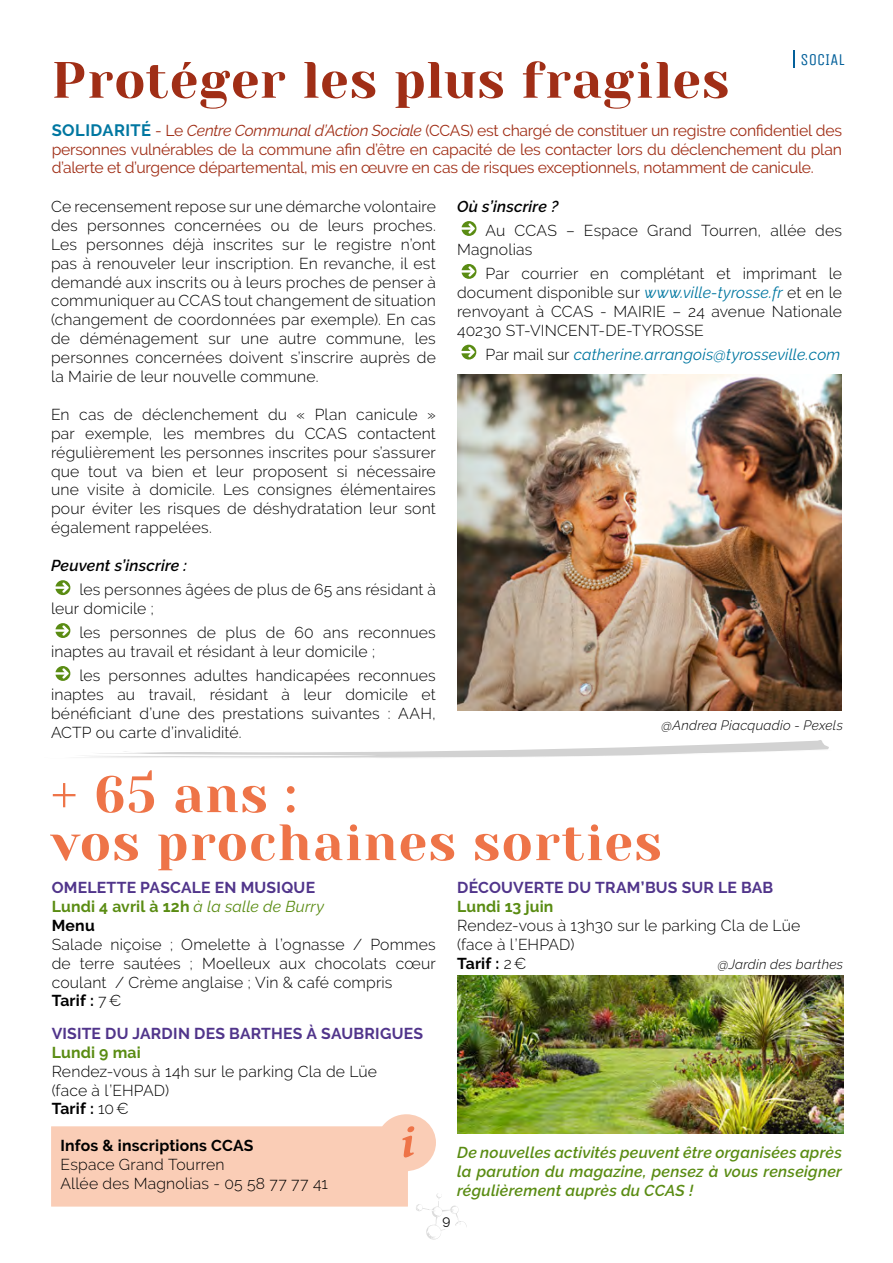
<style>
.page{position:relative;width:893px;height:1263px;background:#fff}
.page>*{position:absolute;margin:0;border:0;box-sizing:border-box;transform-origin:0 0}
.t1{font:51px/48px "Yeseva One";letter-spacing:.025em;color:#ee7448}
.t2{font:51px "Yeseva One";letter-spacing:.015em;color:#a02e16}
.t3{font:16.5px "Unica One";color:#03609a}
.t4{font:300 15.75px/18.9px "Raleway";letter-spacing:.01em;color:#000}
.t5{font:15.75px/18.9px "Raleway";letter-spacing:-.015em;color:#a02e16;text-align:justify}
.t6{font:700 15.75px/18.9px "Raleway";letter-spacing:.015em;color:#51358b}
.t7{font:italic 600 15.75px/18.9px "Raleway";letter-spacing:.015em;color:#5a8c13;text-align:justify}
.t8{font:italic 15.75px "Raleway";letter-spacing:.01em;color:#0077a1}
.t9{font:italic 600 15.75px "Raleway";letter-spacing:.015em;color:#000}
.t10{font:700 15.75px "Raleway";letter-spacing:.01em;color:#000}
.t11{font:700 15.75px "Raleway";letter-spacing:.015em;color:#5a8c13}
.t12{font:italic 300 13.5px "Raleway";letter-spacing:.02em;color:#000}
.t13{font:13.5px "Raleway";color:#000}
.s1{font-weight:700;font-size:16.5px;color:#0077a1}
.s2{font-style:italic}
.s3{font-weight:400;font-style:italic;color:#0077a1}
.s4{font-weight:300;font-style:normal;color:#000}
.s5{font-weight:700}
.s6{color:#5a8c13}
.s7{font-weight:400;font-style:italic;color:#5a8c13}
.s8{color:#000}
</style>
<div class="page">
<svg style="left:56px;top:580px;width:14px;height:15px"></svg>
<svg style="left:56px;top:623px;width:14px;height:15px"></svg>
<svg style="left:56px;top:666px;width:14px;height:15px"></svg>
<svg style="left:462px;top:221px;width:14px;height:15px"></svg>
<svg style="left:462px;top:264px;width:14px;height:15px"></svg>
<svg style="left:461px;top:345px;width:15px;height:15px"></svg>
<img style="left:457px;top:975px;width:386px;height:158px">
<img style="left:457px;top:374px;width:385px;height:336px">
<svg style="left:793px;top:50px;width:2px;height:17px"></svg>
<svg style="left:51px;top:1110px;width:416px;height:130px"></svg>
<svg style="left:90px;top:740px;width:739px;height:18px"></svg>
<h1 class="t2" style="left:52px;top:43px;width:679px">Protéger les plus fragiles</h1>
<p class="t3" style="left:801px;top:49px;width:45px">SOCIAL</p>
<p class="t5" style="left:52px;top:121px;width:792px"><span class="s1">SOLIDARITÉ</span> - Le <span class="s2">Centre Communal d’Action Sociale</span> (CCAS) est chargé de constituer un registre confidentiel des personnes vulnérables de la commune afin d’être en capacité de les contacter lors du déclenchement du plan d’alerte et d’urgence départemental, mis en œuvre en cas de risques exceptionnels, notamment de canicule.</p>
<p class="t4" style="left:51px;top:197px;width:386px;text-align:justify">Ce recensement repose sur une démarche volontaire des personnes concernées ou de leurs proches.<br>Les personnes déjà inscrites sur le registre n’ont pas à renouveler leur inscription. En revanche, il est demandé aux inscrits ou à leurs proches de penser à communiquer au CCAS tout changement de situation (changement de coordonnées par exemple). En cas de déménagement sur une autre commune, les personnes concernées doivent s’inscrire auprès de la Mairie de leur nouvelle commune.</p>
<p class="t4" style="left:51px;top:405px;width:386px;text-align:justify">En cas de déclenchement du « Plan canicule » par exemple, les membres du CCAS contactent régulièrement les personnes inscrites pour s’assurer que tout va bien et leur proposent si nécessaire une visite à domicile. Les consignes élémentaires pour éviter les risques de déshydratation leur sont également rappelées.</p>
<p class="t9" style="left:51px;top:556px;width:138px">Peuvent s’inscrire :</p>
<p class="t4" style="left:51px;top:580px;width:386px;text-indent:29px">les personnes âgées de plus de 65 ans résidant à leur domicile ;</p>
<p class="t4" style="left:51px;top:623px;width:386px;text-indent:29px">les personnes de plus de 60 ans reconnues inaptes au travail et résidant à leur domicile ;</p>
<p class="t4" style="left:51px;top:666px;width:386px;text-align:justify;text-indent:29px">les personnes adultes handicapées reconnues inaptes au travail, résidant à leur domicile et bénéficiant d’une des prestations suivantes : AAH, ACTP ou carte d’invalidité.</p>
<p class="t9" style="left:457px;top:197px;width:103px">Où s’inscrire ?</p>
<p class="t4" style="left:457px;top:221px;width:386px;text-indent:29px">Au CCAS – Espace Grand Tourren, allée des<br>Magnolias</p>
<p class="t4" style="left:457px;top:264px;width:386px;text-align:justify;text-indent:29px">Par courrier en complétant et imprimant le document disponible sur <span class="s3">www.ville-tyrosse.fr</span> et en le renvoyant à CCAS - MAIRIE – 24 avenue Nationale 40230 ST-VINCENT-DE-TYROSSE</p>
<p class="t8" style="left:486px;top:345px;width:356px"><span class="s4">Par mail sur</span> catherine.arrangois@tyrosseville.com</p>
<p class="t12" style="left:661px;top:718px;width:183px">@Andrea Piacquadio - Pexels</p>
<h1 class="t1" style="left:51px;top:768px;width:612px">+ 65 ans :<br>vos prochaines sorties</h1>
<p class="t6" style="left:457px;top:878px;width:318px">DÉCOUVERTE DU TRAM’BUS SUR LE BAB</p>
<p class="t11" style="left:457px;top:897px;width:98px">Lundi 13 juin</p>
<p class="t4" style="left:457px;top:916px;width:345px">Rendez-vous à 13h30 sur le parking Cla de Lüe (face à l’EHPAD)<br><span class="s5">Tarif :</span> 2 €</p>
<p class="t6" style="left:52px;top:878px;width:274px">OMELETTE PASCALE EN MUSIQUE<br><span class="s6">Lundi 4 avril à 12h</span> <span class="s7">à la salle de Burry<br></span><span class="s8">Menu</span></p>
<p class="t4" style="left:52px;top:935px;width:386px">Salade niçoise ; Omelette à l’ognasse / Pommes de terre sautées ; Moelleux aux chocolats cœur coulant / Crème anglaise ; Vin &amp; café compris<br><span class="s5">Tarif :</span> 7 €</p>
<p class="t6" style="left:52px;top:1024px;width:373px">VISITE DU JARDIN DES BARTHES À SAUBRIGUES</p>
<p class="t11" style="left:52px;top:1043px;width:91px">Lundi 9 mai</p>
<p class="t4" style="left:52px;top:1061px;width:327px">Rendez-vous à 14h sur le parking Cla de Lüe (face à l’EHPAD)<br><span class="s5">Tarif :</span> 10 €</p>
<p class="t12" style="left:718px;top:956px;width:127px">@Jardin des barthes</p>
<p class="t10" style="left:61px;top:1137px;width:195px">Infos &amp; inscriptions CCAS</p>
<p class="t4" style="left:61px;top:1155px;width:269px">Espace Grand Tourren<br>Allée des Magnolias - 05 58 77 77 41</p>
<p class="t7" style="left:457px;top:1143px;width:386px">De nouvelles activités peuvent être organisées après la parution du magazine, pensez à vous renseigner régulièrement auprès du CCAS !</p>
<p class="t13" style="left:443px;top:1212px;width:9px">9</p>
</div>
